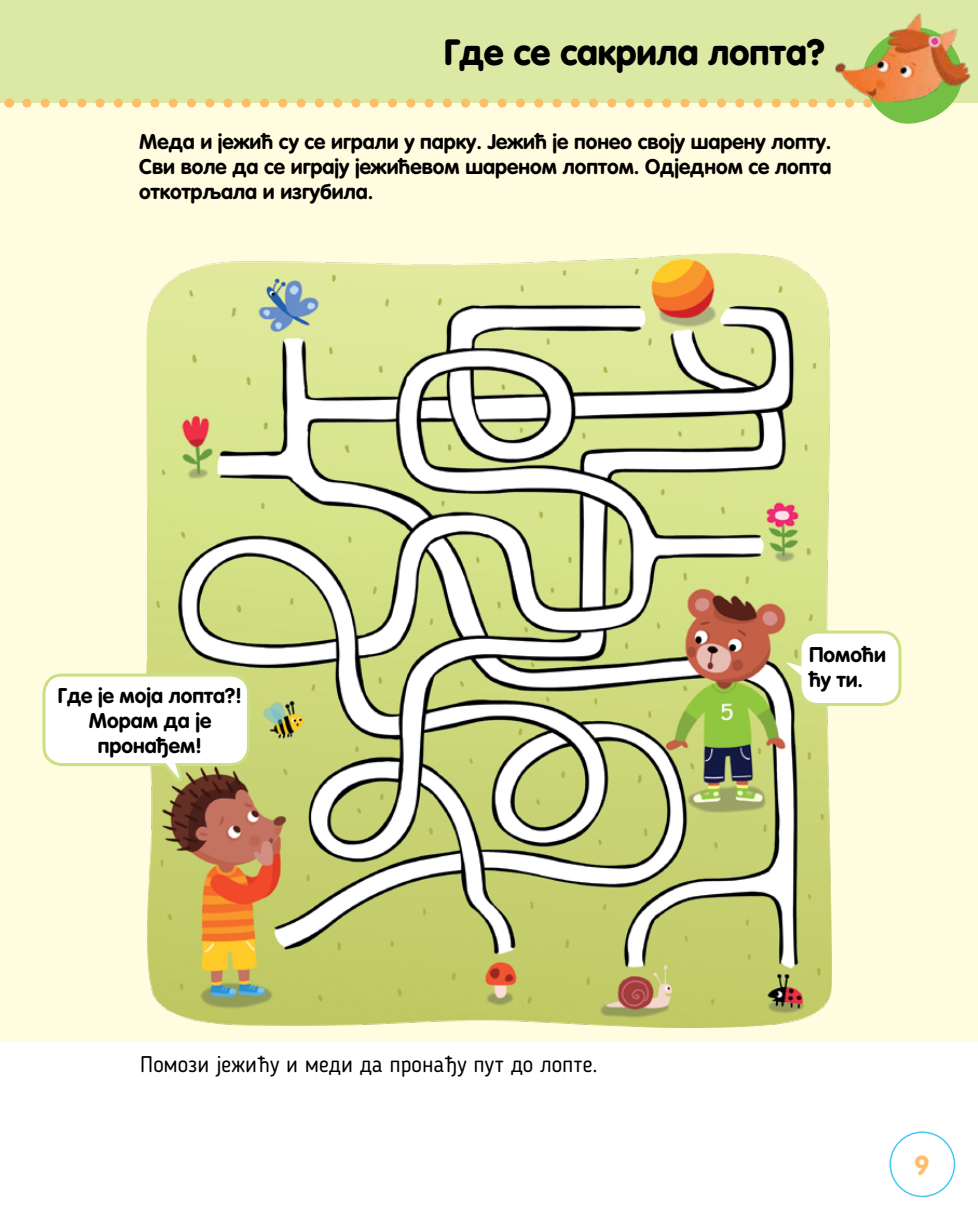
<style>
.page{position:relative;width:978px;height:1212px;background:#fff}
.page>*{position:absolute;margin:0;border:0;box-sizing:border-box;transform-origin:0 0}
.t1{font:900 36px "VAG Rounded LTCYR";color:#000}
.t2{font:700 27px "VAG Rounded LTCYR";color:#fdbd69}
.t3{font:22.5px "Blogger Sans KC";color:#000}
.t4{font:700 21px/25.2px "VAG Rounded LTCYR";color:#000;text-align:justify}
</style>
<div class="page">
<div style="left:0;top:0;width:978px;height:115px;background:#dce9a4"></div>
<div style="left:0;top:103px;width:978px;height:939px;background:#fffcdf"></div>
<svg style="left:27px;top:98px;width:924px;height:26px"></svg>
<img style="left:831px;top:13px;width:140px;height:91px">
<div style="left:889px;top:1131px;width:66px;height:66px;border:2px solid #44c8f5;border-radius:50%"></div>
<img style="left:146px;top:254px;width:686px;height:773px">
<svg style="left:42px;top:672px;width:209px;height:115px;background:#f2f3e2"></svg>
<svg style="left:778px;top:629px;width:124px;height:78px;background:#eff3dc"></svg>
<h1 class="t1" style="left:444px;top:29px;width:382px">Где се сакрила лопта?</h1>
<p class="t4" style="left:139px;top:129px;width:694px">Меда и јежић су се играли у парку. Јежић је понео своју шарену лопту.<br>Сви воле да се играју јежићевом шареном лоптом. Одједном се лопта откотрљала и изгубила.</p>
<p class="t4" style="left:58px;top:683px;width:186px;text-align:center">Где је моја лопта?!<br>Морам да је пронађем!</p>
<p class="t3" style="left:140px;top:1051px;width:459px">Помози јежићу и меди да пронађу пут до лопте.</p>
<p class="t4" style="left:809px;top:642px;width:78px">Помоћи ћу ти.</p>
<p class="t2" style="left:914px;top:1148px;width:17px">9</p>
</div>
